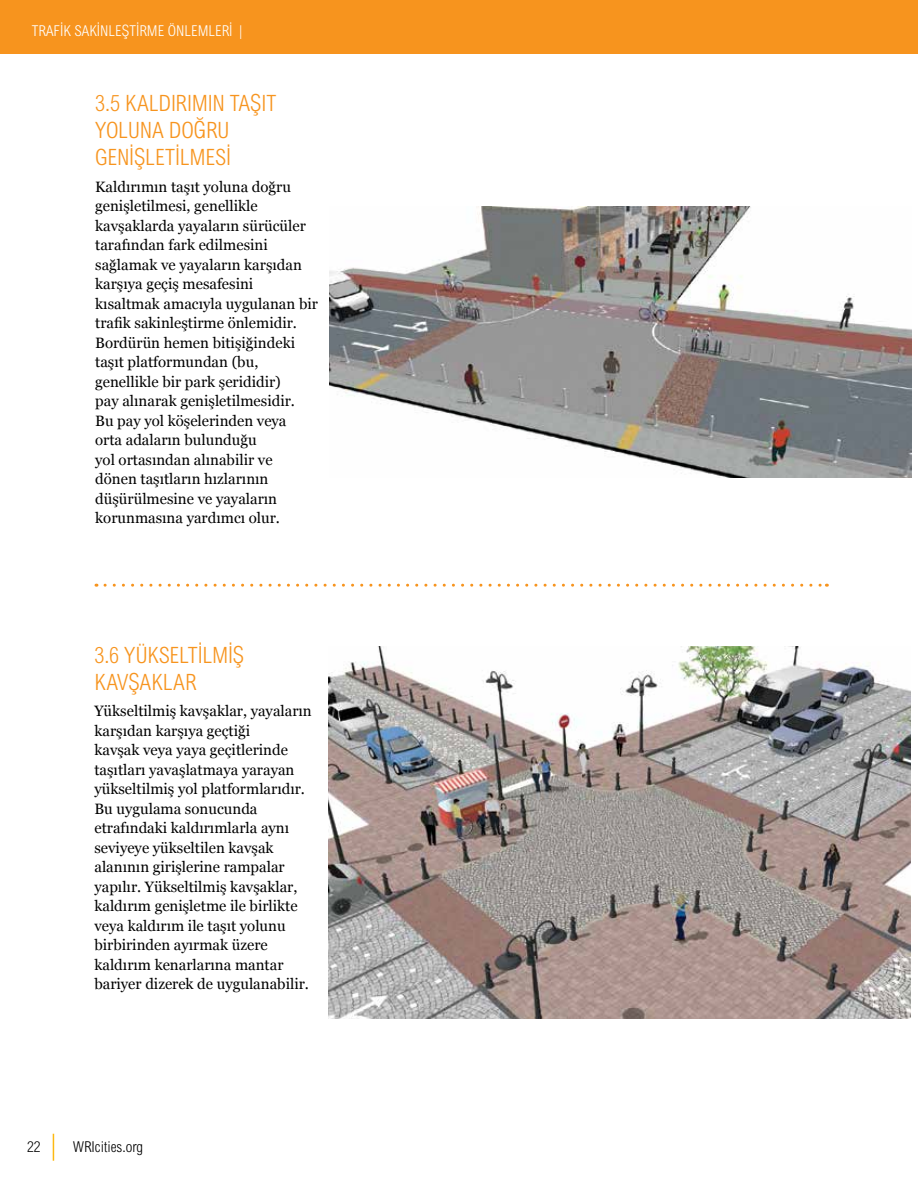
<style>
.page{position:relative;width:918px;height:1188px;background:#fff}
.page>*{position:absolute;margin:0;border:0;box-sizing:border-box;transform-origin:0 0}
.t1{font:300 condensed 22.5px/27px "Arial MT Std";letter-spacing:-.01em;color:#f7941e}
.t2{font:15px/19.5px "Georgia";color:#000}
.t3{font:300 condensed 15px "Arial MT Std";color:#fff}
.t4{font:300 condensed 15px "Arial MT Std";color:#000}
.s1{font-family:"Helvetica LT Std"}
</style>
<div class="page">
<svg style="left:53px;top:1134px;width:1px;height:27px"></svg>
<div style="left:0;top:0;width:918px;height:54px;background:#f7941e"></div>
<svg style="left:105px;top:584px;width:722px;height:3px"></svg>
<img style="left:330px;top:207px;width:582px;height:270px">
<img style="left:328px;top:646px;width:582px;height:373px">
<p class="t3" style="left:32px;top:23px;width:212px">TRAF<span class="s1">İ</span>K SAK<span class="s1">İ</span>NLE<span class="s1">Ş</span>T<span class="s1">İ</span>RME ÖNLEMLER<span class="s1">İ</span> |</p>
<h1 class="t1" style="left:95px;top:90px;width:183px">3.5 KALDIRIMIN TA<span class="s1">Ş</span>IT<br>YOLUNA DO<span class="s1">Ğ</span>RU<br>GEN<span class="s1">İŞ</span>LET<span class="s1">İ</span>LMES<span class="s1">İ</span></h1>
<p class="t2" style="left:95px;top:177px;width:224px">Kaldırımın taşıt yoluna doğru genişletilmesi, genellikle kavşaklarda yayaların sürücüler tarafından fark edilmesini sağlamak ve yayaların karşıdan karşıya geçiş mesafesini kısaltmak amacıyla uygulanan bir trafik sakinleştirme önlemidir.<br>Bordürün hemen bitişiğindeki taşıt platformundan (bu, genellikle bir park şerididir)<br>pay alınarak genişletilmesidir.<br>Bu pay yol köşelerinden veya<br>orta adaların bulunduğu<br>yol ortasından alınabilir ve dönen taşıtların hızlarının düşürülmesine ve yayaların korunmasına yardımcı olur.</p>
<h1 class="t1" style="left:94px;top:641px;width:151px">3.6 YÜKSELT<span class="s1">İ</span>LM<span class="s1">İŞ<br></span>KAV<span class="s1">Ş</span>AKLAR</h1>
<p class="t2" style="left:94px;top:701px;width:219px">Yükseltilmiş kavşaklar, yayaların karşıdan karşıya geçtiği<br>kavşak veya yaya geçitlerinde taşıtları yavaşlatmaya yarayan yükseltilmiş yol platformlarıdır.<br>Bu uygulama sonucunda etrafındaki kaldırımlarla aynı seviyeye yükseltilen kavşak alanının girişlerine rampalar yapılır. Yükseltilmiş kavşaklar, kaldırım genişletme ile birlikte veya kaldırım ile taşıt yolunu birbirinden ayırmak üzere kaldırım kenarlarına mantar bariyer dizerek de uygulanabilir.</p>
<p class="t4" style="left:27px;top:1139px;width:15px">22</p>
<p class="t4" style="left:73px;top:1139px;width:71px">WRIcities.org</p>
</div>
